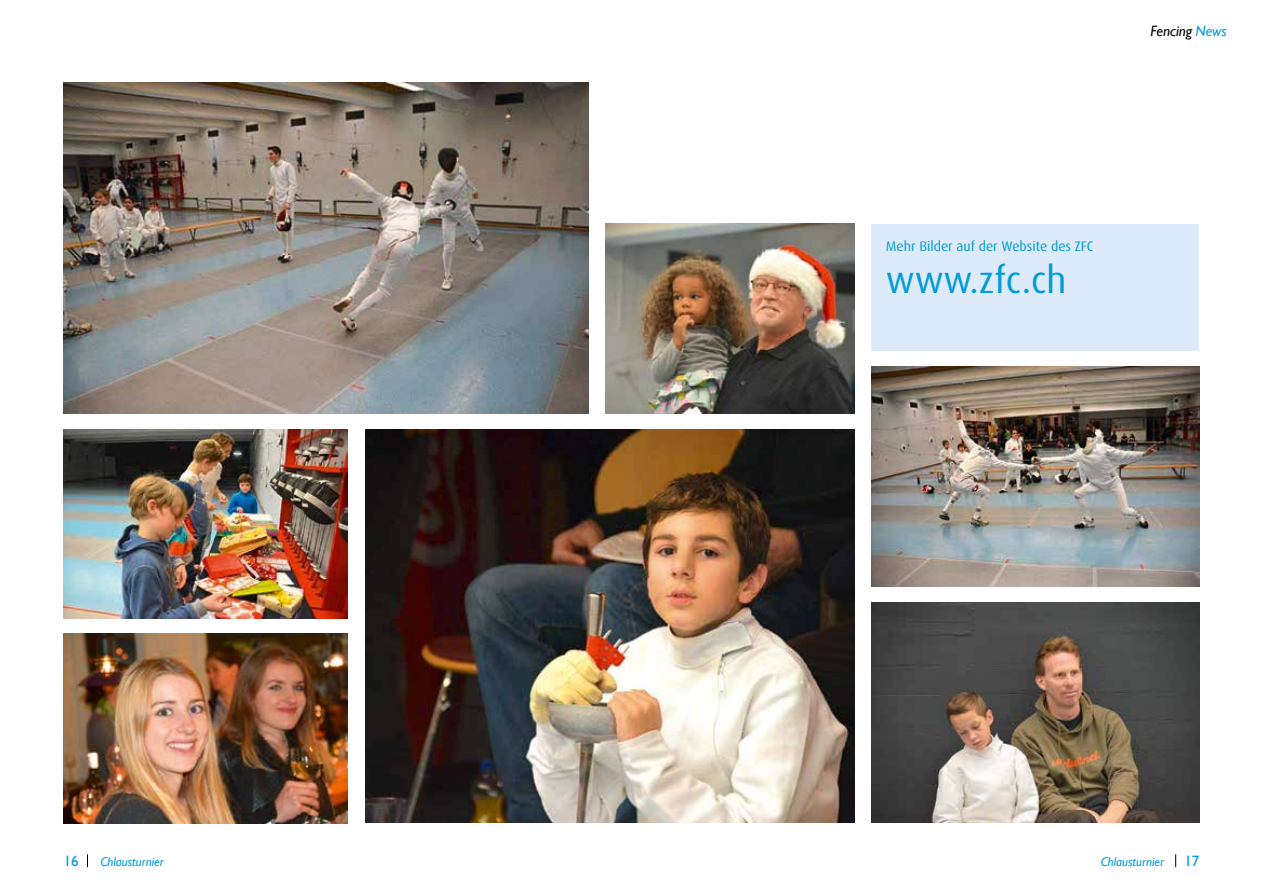
<style>
.page{position:relative;width:1263px;height:893px;background:#fff}
.page>*{position:absolute;margin:0;border:0;box-sizing:border-box;transform-origin:0 0}
.t1{font:37.5px "Dax";color:#009bd9}
.t2{font:italic 15px "Gill Sans";color:#000}
.t3{font:15px "Gill Sans";color:#009bd9}
.t4{font:13.8px "Dax";color:#009bd9}
.t5{font:italic 12.75px "Gill Sans";color:#009bd9}
.s1{color:#009bd9}
</style>
<div class="page">
<div style="left:872px;top:224px;width:327px;height:126px;background:#dceaf9"></div>
<svg style="left:87px;top:854px;width:1px;height:13px"></svg>
<svg style="left:1175px;top:854px;width:1px;height:13px"></svg>
<img style="left:872px;top:602px;width:327px;height:221px">
<img style="left:64px;top:429px;width:284px;height:189px">
<img style="left:872px;top:366px;width:327px;height:221px">
<img style="left:64px;top:83px;width:525px;height:330px">
<img style="left:606px;top:224px;width:249px;height:189px">
<img style="left:366px;top:429px;width:489px;height:394px">
<img style="left:64px;top:634px;width:284px;height:189px">
<p class="t2" style="left:1150px;top:22px;width:78px">Fencing <span class="s1">News</span></p>
<p class="t4" style="left:886px;top:238px;width:209px">Mehr Bilder auf der Website des ZFC</p>
<h1 class="t1" style="left:886px;top:259px;width:182px">www.zfc.ch</h1>
<p class="t3" style="left:64px;top:852px;width:16px">16</p>
<p class="t5" style="left:100px;top:854px;width:65px">Chlausturnier</p>
<p class="t5" style="left:1101px;top:854px;width:65px">Chlausturnier</p>
<p class="t3" style="left:1184px;top:852px;width:16px">17</p>
</div>
